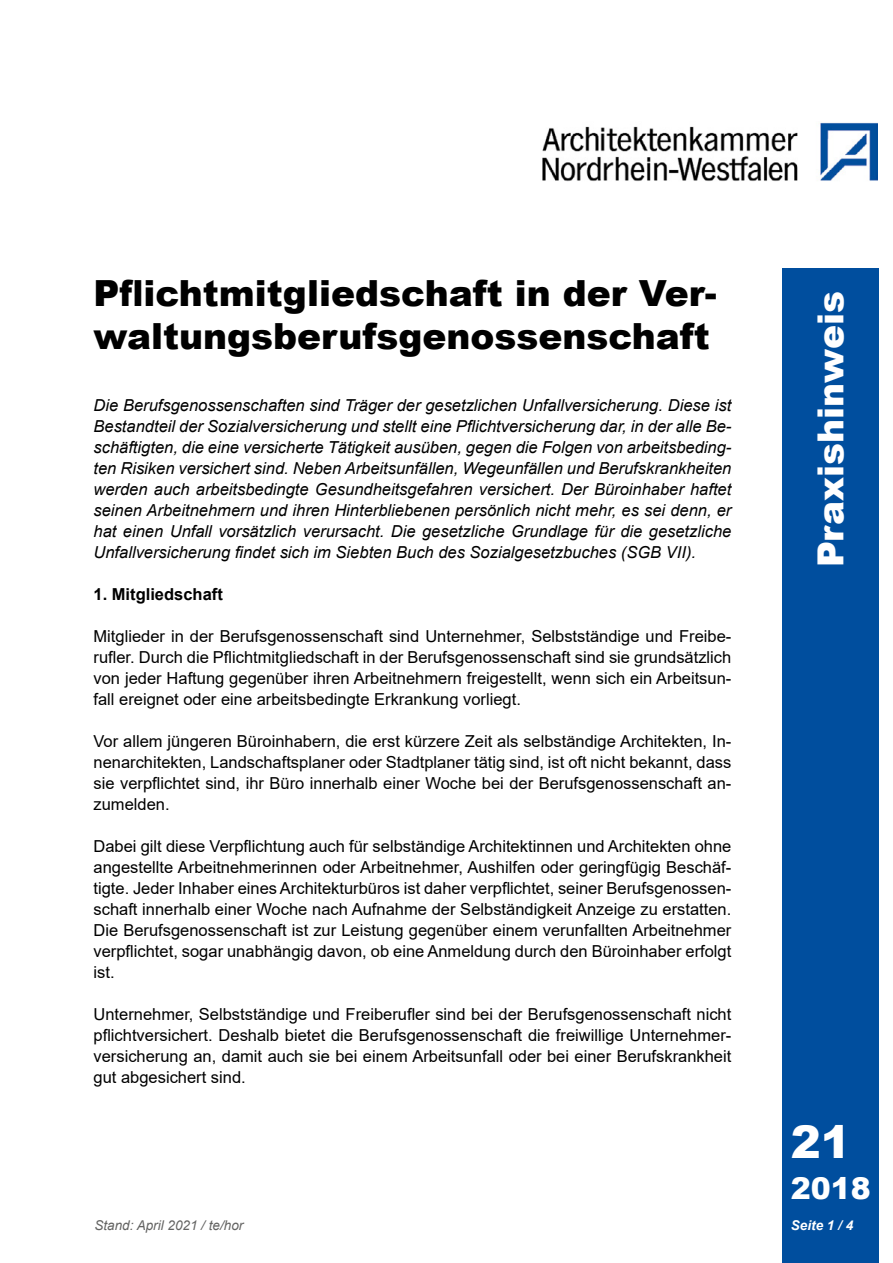
<style>
.page{position:relative;width:893px;height:1263px;background:#fff}
.page>*{position:absolute;margin:0;border:0;box-sizing:border-box;transform-origin:0 0}
.t1{font:900 45px "Arial";color:#fff}
.t2{font:900 36px/43.2px "Arial";color:#000}
.t3{font:900 36px "Arial";color:#fff}
.t4{font:900 30px "Arial";color:#fff}
.t5{font:16.5px/21px "Arial";color:#000;text-align:justify}
.t6{font:italic 16.5px/21px "Arial";color:#000;text-align:justify}
.t7{font:700 16.5px "Arial";color:#000}
.t8{font:italic 13.5px "Arial";color:#636362}
.t9{font:italic 700 13.5px "Arial";color:#fff}
</style>
<div class="page">
<img style="left:542px;top:122px;width:336px;height:60px">
<div style="left:782px;top:268px;width:96px;height:995px;background:#004e9e"></div>
<h2 class="t2" style="left:94px;top:270px;width:625px">Pflichtmitgliedschaft in der Ver&shy;waltungsberufsgenossenschaft</h2>
<p class="t6" style="left:94px;top:395px;width:639px">Die Berufsgenossenschaften sind Träger der gesetzlichen Unfallversicherung. Diese ist Bestandteil der Sozialversicherung und stellt eine Pflichtversicherung dar, in der alle Be&shy;schäftigten, die eine versicherte Tätigkeit ausüben, gegen die Folgen von arbeitsbeding&shy;ten Risiken versichert sind. Neben Arbeitsunfällen, Wegeunfällen und Berufskrankheiten werden auch arbeitsbedingte Gesundheitsgefahren versichert. Der Büroinhaber haftet seinen Arbeitnehmern und ihren Hinterbliebenen persönlich nicht mehr, es sei denn, er hat einen Unfall vorsätzlich verursacht. Die gesetzliche Grundlage für die gesetzliche Unfallversicherung findet sich im Siebten Buch des Sozialgesetzbuches (SGB VII).</p>
<p class="t7" style="left:94px;top:583px;width:131px">1. Mitgliedschaft</p>
<p class="t5" style="left:94px;top:626px;width:639px">Mitglieder in der Berufsgenossenschaft sind Unternehmer, Selbstständige und Freibe&shy;rufler. Durch die Pflichtmitgliedschaft in der Berufsgenossenschaft sind sie grundsätzlich von jeder Haftung gegenüber ihren Arbeitnehmern freigestellt, wenn sich ein Arbeitsun&shy;fall ereignet oder eine arbeitsbedingte Erkrankung vorliegt.</p>
<p class="t5" style="left:94px;top:731px;width:639px">Vor allem jüngeren Büroinhabern, die erst kürzere Zeit als selbständige Architekten, In&shy;nenarchitekten, Landschaftsplaner oder Stadtplaner tätig sind, ist oft nicht bekannt, dass sie verpflichtet sind, ihr Büro innerhalb einer Woche bei der Berufsgenossenschaft an&shy;zumelden.</p>
<p class="t5" style="left:94px;top:836px;width:639px">Dabei gilt diese Verpflichtung auch für selbständige Architektinnen und Architekten ohne angestellte Arbeitnehmerinnen oder Arbeitnehmer, Aushilfen oder geringfügig Beschäf&shy;tigte. Jeder Inhaber eines Architekturbüros ist daher verpflichtet, seiner Berufsgenossen&shy;schaft innerhalb einer Woche nach Aufnahme der Selbständigkeit Anzeige zu erstatten.<br>Die Berufsgenossenschaft ist zur Leistung gegenüber einem verunfallten Arbeitnehmer verpflichtet, sogar unabhängig davon, ob eine Anmeldung durch den Büroinhaber erfolgt ist.</p>
<p class="t5" style="left:94px;top:1004px;width:639px">Unternehmer, Selbstständige und Freiberufler sind bei der Berufsgenossenschaft nicht pflichtversichert. Deshalb bietet die Berufsgenossenschaft die freiwillige Unternehmer&shy;versicherung an, damit auch sie bei einem Arbeitsunfall oder bei einer Berufskrankheit gut abgesichert sind.</p>
<h2 class="t3" style="left:805px;top:567px;width:278px;rotate:-90deg">Praxishinweis</h2>
<h1 class="t1" style="left:791px;top:1109px;width:62px">21</h1>
<h3 class="t4" style="left:791px;top:1167px;width:82px">2018</h3>
<p class="t8" style="left:94px;top:1217px;width:150px">Stand: April 2021 / te/hor</p>
<p class="t9" style="left:791px;top:1216px;width:64px">Seite 1 / 4</p>
</div>
